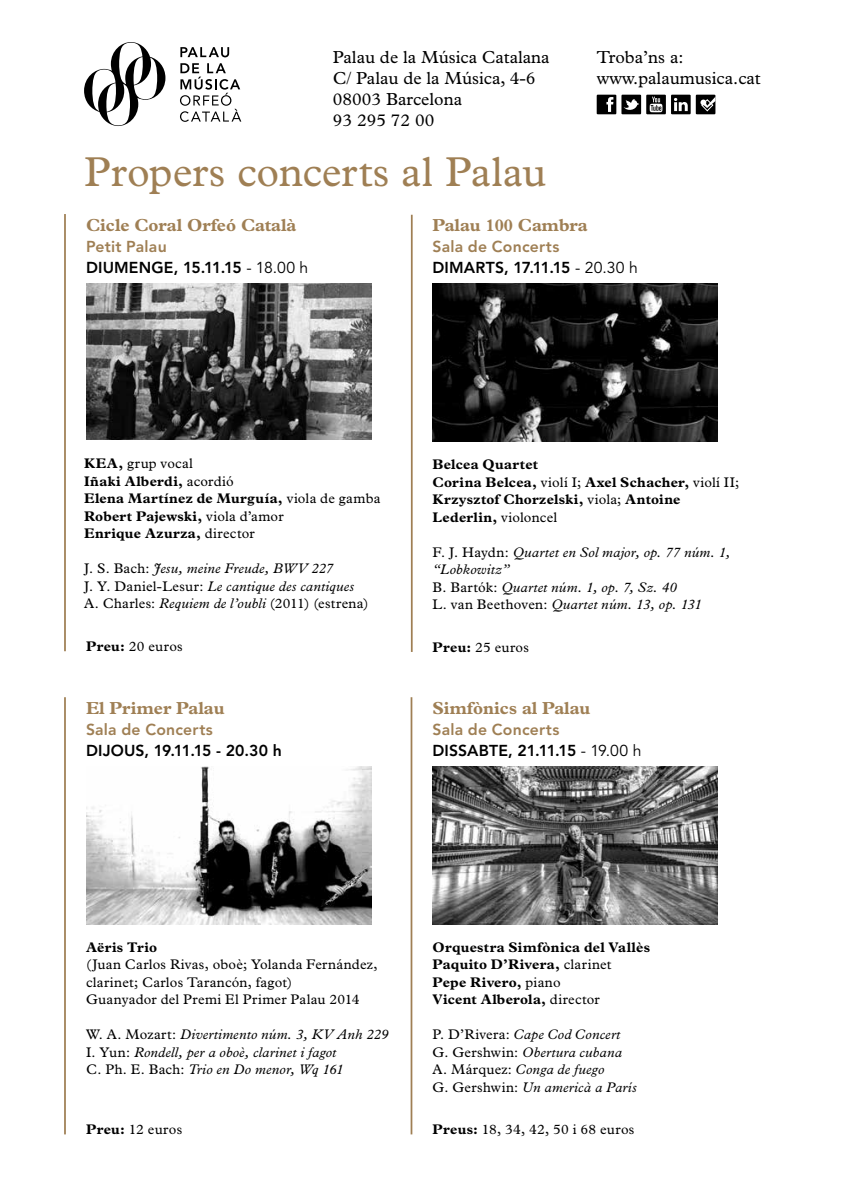
<style>
.page{position:relative;width:844px;height:1191px;background:#fff}
.page>*{position:absolute;margin:0;border:0;box-sizing:border-box;transform-origin:0 0}
.t1{font:42px "Plantin Std";color:#9f7f54}
.t2{font:17.5px/21px "Plantin Std";color:#000}
.t3{font:700 17.5px "Plantin Std";color:#9f7f54}
.t4{font:800 15.75px/21px "Avenir LT Std";letter-spacing:.01em;color:#000}
.t5{font:800 15.75px "Avenir LT Std";letter-spacing:.015em;color:#9f7f54}
.t6{font:italic 14px/17.5px "Plantin Std";letter-spacing:.02em;color:#000}
.t7{font:700 14px/17.5px "Plantin Std";letter-spacing:.02em;color:#000}
.t8{font:14px/17.5px "Plantin Std";letter-spacing:.02em;color:#000}
.s1{color:#9f7f54}
.s2{font-weight:400}
.s3{font-style:normal}
.s4{font-weight:700}
</style>
<div class="page">
<img style="left:432px;top:283px;width:285px;height:159px">
<img style="left:86px;top:283px;width:285px;height:157px">
<img style="left:432px;top:766px;width:285px;height:158px">
<img style="left:86px;top:766px;width:285px;height:158px">
<hr style="left:411px;top:215px;width:1px;height:437px;background:#9f7f54">
<hr style="left:64px;top:214px;width:2px;height:437px;background:#9f7f54">
<hr style="left:410px;top:697px;width:2px;height:437px;background:#9f7f54">
<hr style="left:64px;top:697px;width:2px;height:437px;background:#9f7f54">
<svg style="left:84px;top:42px;width:81px;height:84px"></svg>
<svg style="left:180px;top:47px;width:49px;height:10px"></svg>
<svg style="left:180px;top:63px;width:61px;height:59px"></svg>
<div style="left:596px;top:95px;width:20px;height:19px;background:#000"></div>
<svg style="left:606px;top:97px;width:7px;height:15px"></svg>
<div style="left:670px;top:95px;width:20px;height:19px;background:#000"></div>
<svg style="left:674px;top:98px;width:13px;height:13px"></svg>
<div style="left:621px;top:95px;width:20px;height:19px;background:#000"></div>
<svg style="left:623px;top:99px;width:16px;height:11px"></svg>
<svg style="left:646px;top:95px;width:19px;height:19px"></svg>
<svg style="left:649px;top:97px;width:13px;height:15px"></svg>
<div style="left:695px;top:95px;width:20px;height:19px;background:#000"></div>
<svg style="left:700px;top:97px;width:15px;height:14px"></svg>
<p class="t2" style="left:333px;top:47px;width:218px">Palau de la Música Catalana<br>C/ Palau de la Música, 4-6<br>08003 Barcelona<br>93 295 72 00</p>
<p class="t2" style="left:596px;top:47px;width:165px">Troba’ns a: www.palaumusica.cat</p>
<h1 class="t1" style="left:84px;top:147px;width:463px">Propers concerts al Palau</h1>
<p class="t3" style="left:86px;top:215px;width:212px">Cicle Coral Orfeó Català</p>
<p class="t4" style="left:86px;top:236px;width:224px"><span class="s1">Petit Palau<br></span>DIUMENGE, 15.11.15 <span class="s2">- 18.00 h</span></p>
<p class="t3" style="left:432px;top:215px;width:157px">Palau 100 Cambra</p>
<p class="t4" style="left:432px;top:236px;width:207px"><span class="s1">Sala de Concerts<br></span>DIMARTS, 17.11.15 <span class="s2">- 20.30 h</span></p>
<p class="t7" style="left:84px;top:455px;width:298px">KEA, <span class="s2">grup vocal<br></span>Iñaki Alberdi, <span class="s2">acordió<br></span>Elena Martínez de Murguía, <span class="s2">viola de gamba<br></span>Robert Pajewski, <span class="s2">viola d’amor<br></span>Enrique Azurza, <span class="s2">director</span></p>
<p class="t6" style="left:84px;top:560px;width:286px"><span class="s3">J. S. Bach:</span> Jesu, meine Freude, BWV 227<br><span class="s3">J. Y. Daniel-Lesur:</span> Le cantique des cantiques<br><span class="s3">A. Charles:</span> Requiem de l’oubli <span class="s3">(2011) (estrena)</span></p>
<p class="t7" style="left:432px;top:455px;width:308px">Belcea Quartet<br>Corina Belcea, <span class="s2">violí I;</span> Axel Schacher, <span class="s2">violí II;<br></span>Krzysztof Chorzelski, <span class="s2">viola;</span> Antoine<br>Lederlin, <span class="s2">violoncel</span></p>
<p class="t6" style="left:432px;top:543px;width:299px"><span class="s3">F. J. Haydn:</span> Quartet en Sol major, op. 77 núm. 1, “Lobkowitz”<br><span class="s3">B. Bartók:</span> Quartet núm. 1, op. 7, Sz. 40<br><span class="s3">L. van Beethoven:</span> Quartet núm. 13, op. 131</p>
<p class="t8" style="left:86px;top:638px;width:98px"><span class="s4">Preu:</span> 20 euros</p>
<p class="t8" style="left:432px;top:638px;width:98px"><span class="s4">Preu:</span> 25 euros</p>
<p class="t3" style="left:86px;top:698px;width:140px">El Primer Palau</p>
<p class="t5" style="left:86px;top:720px;width:128px">Sala de Concerts</p>
<p class="t4" style="left:86px;top:740px;width:197px">DIJOUS, 19.11.15 - 20.30 h</p>
<p class="t3" style="left:432px;top:698px;width:159px">Simfònics al Palau</p>
<p class="t4" style="left:432px;top:719px;width:210px"><span class="s1">Sala de Concerts<br></span>DISSABTE, 21.11.15 <span class="s2">- 19.00 h</span></p>
<p class="t7" style="left:86px;top:938px;width:73px">Aëris Trio</p>
<p class="t8" style="left:86px;top:955px;width:293px">(Juan Carlos Rivas, oboè; Yolanda Fernández, clarinet; Carlos Tarancón, fagot)<br>Guanyador del Premi El Primer Palau 2014</p>
<p class="t6" style="left:86px;top:1025px;width:304px"><span class="s3">W. A. Mozart:</span> Divertimento núm. 3, KV Anh 229<br><span class="s3">I. Yun:</span> Rondell, per a oboè, clarinet i fagot<br><span class="s3">C. Ph. E. Bach:</span> Trio en Do menor, Wq 161</p>
<p class="t7" style="left:432px;top:938px;width:219px">Orquestra Simfònica del Vallès<br>Paquito D’Rivera, <span class="s2">clarinet<br></span>Pepe Rivero, <span class="s2">piano<br></span>Vicent Alberola, <span class="s2">director</span></p>
<p class="t6" style="left:432px;top:1025px;width:206px"><span class="s3">P. D’Rivera:</span> Cape Cod Concert<br><span class="s3">G. Gershwin:</span> Obertura cubana<br><span class="s3">A. Márquez:</span> Conga de fuego<br><span class="s3">G. Gershwin:</span> Un americà a París</p>
<p class="t8" style="left:86px;top:1121px;width:98px"><span class="s4">Preu:</span> 12 euros</p>
<p class="t8" style="left:432px;top:1121px;width:203px"><span class="s4">Preus:</span> 18, 34, 42, 50 i 68 euros</p>
</div>
